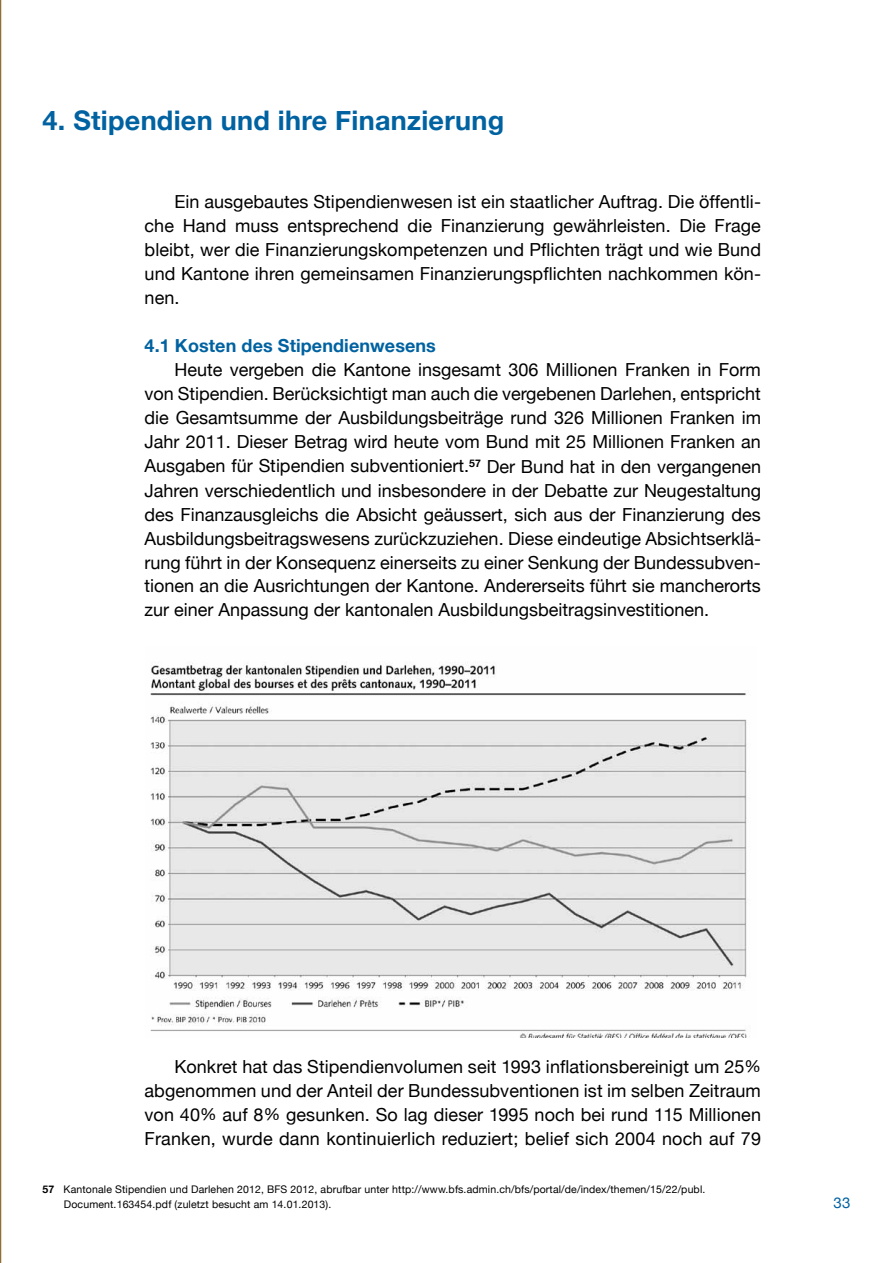
<style>
.page{position:relative;width:893px;height:1263px;background:#fff}
.page>*{position:absolute;margin:0;border:0;box-sizing:border-box;transform-origin:0 0}
.t1{font:700 27px "Helvetica Neue";letter-spacing:.01em;color:#0062a1}
.t2{font:18px/24px "Helvetica Neue";letter-spacing:.005em;color:#000;text-align:justify}
.t3{font:700 18px "Helvetica Neue";letter-spacing:.005em;color:#0062a1}
.t4{font:15px "Helvetica Neue";color:#0062a1}
.t5{font:10.5px/14.2px "Helvetica Neue";letter-spacing:.015em;color:#000}
.s1{font-size:16.5px}
.s2{font-weight:700}
</style>
<div class="page">
<hr style="left:0;top:0;width:1px;height:1263px;background:#774908">
<img style="left:150px;top:662px;width:597px;height:375px">
<h1 class="t1" style="left:43px;top:103px;width:463px">4. Stipendien und ihre Finanzierung</h1>
<p class="t2" style="left:145px;top:190px;width:618px;text-indent:30px">Ein ausgebautes Stipendienwesen ist ein staatlicher Auftrag. Die öffentli&shy;che Hand muss entsprechend die Finanzierung gewährleisten. Die Frage bleibt, wer die Finanzierungskompetenzen und Pflichten trägt und wie Bund und Kantone ihren gemeinsamen Finanzierungspflichten nachkommen kön&shy;nen.</p>
<p class="t3" style="left:145px;top:335px;width:293px">4.1 Kosten des Stipendienwesens</p>
<p class="t2" style="left:145px;top:358px;width:618px;text-indent:30px">Heute vergeben die Kantone insgesamt 306 Millionen Franken in Form von Stipendien. Berücksichtigt man auch die vergebenen Darlehen, entspricht die Gesamtsumme der Ausbildungsbeiträge rund 326 Millionen Franken im Jahr 2011. Dieser Betrag wird heute vom Bund mit 25 Millionen Franken an Ausgaben für Stipendien subventioniert.<sup>57</sup> Der Bund hat in den vergangenen Jahren verschiedentlich und insbesondere in der Debatte zur Neugestaltung des Finanzausgleichs die Absicht geäussert, sich aus der Finanzierung des Ausbildungsbeitragswesens zurückzuziehen. Diese eindeutige Absichtserklä&shy;rung führt in der Konsequenz einerseits zu einer Senkung der Bundessubven&shy;tionen an die Ausrichtungen der Kantone. Andererseits führt sie mancherorts zur einer Anpassung der kantonalen Ausbildungsbeitragsinvestitionen.</p>
<p class="t2" style="left:145px;top:1054px;width:618px;text-indent:30px">Konkret hat das Stipendienvolumen seit 1993 inflationsbereinigt um 25<span class="s1">% </span>abgenommen und der Anteil der Bundessubventionen ist im selben Zeitraum von 40<span class="s1">%</span> auf 8<span class="s1">%</span> gesunken. So lag dieser 1995 noch bei rund 115 Millionen Franken, wurde dann kontinuierlich reduziert; belief sich 2004 noch auf 79</p>
<p class="t5" style="left:64px;top:1182px;width:643px;text-indent:-21px"><span class="s2">57</span> Kantonale Stipendien und Darlehen 2012, BFS 2012, abrufbar unter http://www.bfs.admin.ch/bfs/portal/de/index/themen/15/22/publ.<br>Document.163454.pdf (zuletzt besucht am 14.01.2013).</p>
<p class="t4" style="left:834px;top:1193px;width:18px">33</p>
</div>
